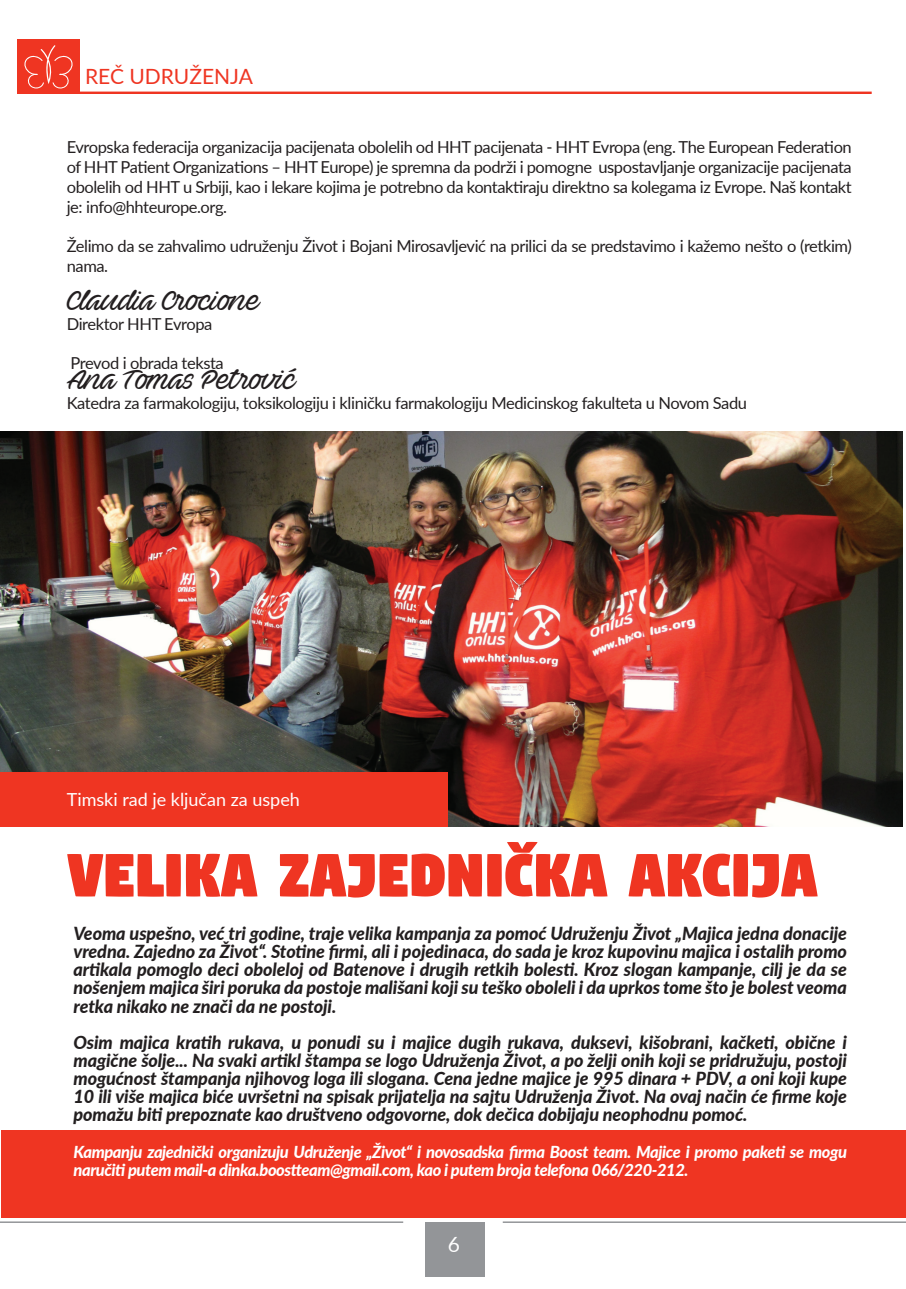
<style>
.page{position:relative;width:906px;height:1289px;background:#fff}
.page>*{position:absolute;margin:0;border:0;box-sizing:border-box;transform-origin:0 0}
.t1{font:72px "Digitalt";color:#ef3522}
.t2{font:27px "Ave Betwan PERSONALUSEONLY";letter-spacing:-.025em;color:#231f20}
.t3{font:21px "Lato";color:#ef3522}
.t4{font:21px "Lato";color:#fff}
.t5{font:italic 800 18px/18px "Lato";letter-spacing:-.005em;color:#231f20;text-align:justify}
.t6{font:18px "Lato";color:#fff}
.t7{font:16.5px/19.8px "Lato";letter-spacing:-.025em;color:#231f20;text-align:justify}
.t8{font:italic 800 16.5px/18px "Lato";letter-spacing:-.025em;color:#fff}
</style>
<div class="page">
<div style="left:425px;top:1222px;width:59px;height:54px;background:#939598"></div>
<hr style="left:0;top:1221px;width:403px;height:1px;background:#939598">
<hr style="left:503px;top:1221px;width:403px;height:1px;background:#939598">
<div style="left:40px;top:92px;width:831px;height:2px;border:2px solid #ef3522"></div>
<div style="left:17px;top:40px;width:63px;height:54px;background:#ef3522"></div>
<svg style="left:24px;top:45px;width:49px;height:43px"></svg>
<div style="left:2px;top:1130px;width:904px;height:87px;background:#ef3522"></div>
<img style="left:0;top:431px;width:903px;height:395px">
<div style="left:0;top:772px;width:448px;height:54px;background:#ef3522"></div>
<p class="t3" style="left:85px;top:61px;width:169px">REČ UDRUŽENJA</p>
<p class="t7" style="left:67px;top:136px;width:786px">Evropska federacija organizacija pacijenata obolelih od HHT pacijenata - HHT Evropa (eng. The European Federation of HHT Patient Organizations – HHT Europe) je spremna da podrži i pomogne uspostavljanje organizacije pacijenata obolelih od HHT u Srbiji, kao i lekare kojima je potrebno da kontaktiraju direktno sa kolegama iz Evrope. Naš kontakt je: info@hhteurope.org.</p>
<p class="t7" style="left:67px;top:235px;width:786px">Želimo da se zahvalimo udruženju Život i Bojani Mirosavljević na prilici da se predstavimo i kažemo nešto o (retkim) nama.</p>
<h2 class="t2" style="left:67px;top:284px;width:195px">Claudia Crocione</h2>
<p class="t7" style="left:67px;top:313px;width:147px">Direktor HHT Evropa</p>
<p class="t7" style="left:71px;top:352px;width:155px">Prevod i obrada teksta</p>
<h2 class="t2" style="left:67px;top:363px;width:231px">Ana Tomas Petrović</h2>
<p class="t7" style="left:67px;top:392px;width:682px">Katedra za farmakologiju, toksikologiju i kliničku farmakologiju Medicinskog fakulteta u Novom Sadu</p>
<p class="t6" style="left:67px;top:786px;width:235px">Timski rad je ključan za uspeh</p>
<h1 class="t1" style="left:67px;top:841px;width:751px">VELIKA ZAJEDNIČKA AKCIJA</h1>
<p class="t5" style="left:74px;top:924px;width:775px">Veoma uspešno, već tri godine, traje velika kampanja za pomoć Udruženju Život „Majica jedna donacije vredna. Zajedno za Život“. Stotine firmi, ali i pojedinaca, do sada je kroz kupovinu majica i ostalih promo artikala pomoglo deci oboleloj od Batenove i drugih retkih bolesti. Kroz slogan kampanje, cilj je da se nošenjem majica širi poruka da postoje mališani koji su teško oboleli i da uprkos tome što je bolest veoma retka nikako ne znači da ne postoji.</p>
<p class="t5" style="left:74px;top:1032px;width:775px">Osim majica kratih rukava, u ponudi su i majice dugih rukava, duksevi, kišobrani, kačketi, obične i magične šolje... Na svaki artikl štampa se logo Udruženja Život, a po želji onih koji se pridružuju, postoji mogućnost štampanja njihovog loga ili slogana. Cena jedne majice je 995 dinara + PDV, a oni koji kupe 10 ili više majica biće uvršetni na spisak prijatelja na sajtu Udruženja Život. Na ovaj način će firme koje pomažu biti prepoznate kao društveno odgovorne, dok dečica dobijaju neophodnu pomoć.</p>
<p class="t8" style="left:74px;top:1142px;width:775px">Kampanju zajednički organizuju Udruženje „Život“ i novosadska firma Boost team. Majice i promo paketi se mogu naručiti putem mail-a dinka.boostteam@gmail.com, kao i putem broja telefona 066/220-212.</p>
<p class="t4" style="left:448px;top:1229px;width:14px">6</p>
</div>
